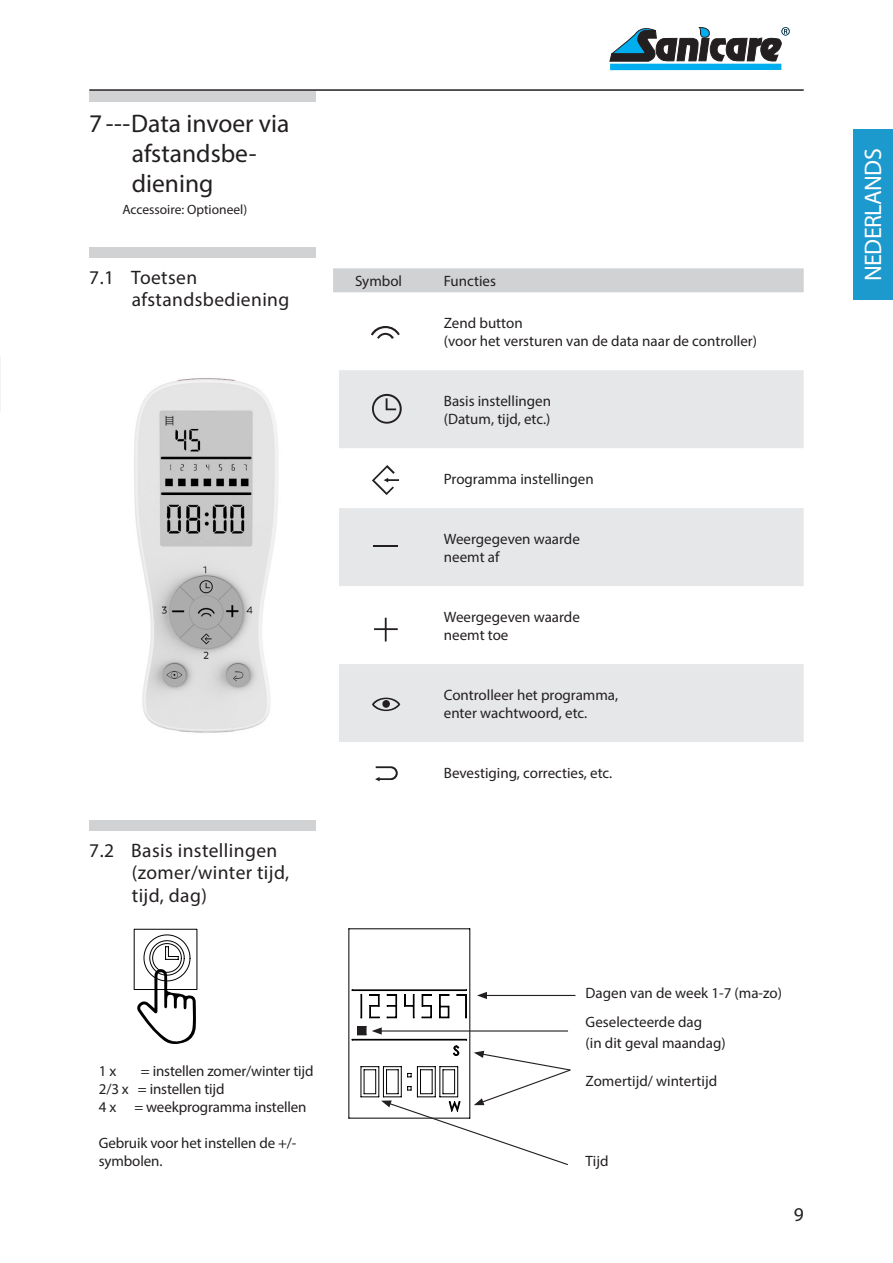
<style>
.page{position:relative;width:893px;height:1263px;background:#fff}
.page>*{position:absolute;margin:0;border:0;box-sizing:border-box;transform-origin:0 0}
.Überschrift{font:25.5px/30px "Myriad Pro";color:#231f20}
.t1{font:24px "Myriad Pro";letter-spacing:-.025em;color:#fff}
.Teilüberschrift{font:19.5px/22.5px "Myriad Pro";letter-spacing:.02em;color:#231f20}
.Fließtext_Grafiken{font:15px/18px "Myriad Pro";color:#231f20}
.Überschrift-2{font:15px "Myriad Pro";color:#231f20}
.Überschrift-3{font:13.5px "Myriad Pro";color:#231f20}
</style>
<div class="page">
<div style="left:610px;top:64px;width:171px;height:6px;background:#00aeef"></div>
<svg style="left:610px;top:27px;width:180px;height:35px"></svg>
<div style="left:853px;top:130px;width:40px;height:170px;background:#1c99cd"></div>
<div style="left:89px;top:91px;width:227px;height:10px;background:#d1d2d4"></div>
<div style="left:89px;top:247px;width:227px;height:11px;background:#d1d2d4"></div>
<div style="left:89px;top:820px;width:227px;height:11px;background:#d1d2d4"></div>
<hr style="left:89px;top:89px;width:715px;height:2px;background:#231f20">
<div style="left:333px;top:268px;width:471px;height:24px;background:#d1d2d4"></div>
<svg style="left:339px;top:370px;width:465px;height:372px;fill:#e6e7e9"></svg>
<svg style="left:372px;top:394px;width:30px;height:30px"></svg>
<svg style="left:372px;top:465px;width:27px;height:30px"></svg>
<svg style="left:371px;top:326px;width:29px;height:13px"></svg>
<svg style="left:374px;top:618px;width:24px;height:23px"></svg>
<hr style="left:373px;top:545px;width:24px;height:2px;background:#231f20">
<svg style="left:372px;top:698px;width:28px;height:13px"></svg>
<div style="left:382px;top:700px;width:8px;height:8px;background:#231f20;border-radius:50%"></div>
<svg style="left:375px;top:766px;width:23px;height:15px"></svg>
<svg style="left:136px;top:935px;width:60px;height:109px"></svg>
<img style="left:134px;top:378px;width:144px;height:355px">
<hr style="left:485px;top:995px;width:90px;height:1px;background:#231f20">
<svg style="left:348px;top:928px;width:224px;height:237px"></svg>
<p class="Überschrift" style="left:132px;top:108px;width:159px;text-indent:-43px">7 Data invoer via afstandsbe&shy;diening</p>
<p class="Überschrift-3" style="left:122px;top:202px;width:126px">Accessoire: Optioneel)</p>
<p class="Teilüberschrift" style="left:132px;top:266px;width:159px;text-indent:-43px">7.1 Toetsen afstandsbediening</p>
<p class="Teilüberschrift" style="left:132px;top:839px;width:159px;text-indent:-43px">7.2 Basis instellingen (zomer/winter tijd, tijd, dag)</p>
<p class="Fließtext_Grafiken" style="left:99px;top:1061px;width:19px">1 x</p>
<p class="Fließtext_Grafiken" style="left:141px;top:1061px;width:174px">= instellen zomer/winter tijd</p>
<p class="Fließtext_Grafiken" style="left:99px;top:1079px;width:127px">2/3 x = instellen tijd</p>
<p class="Fließtext_Grafiken" style="left:99px;top:1097px;width:209px">4 x = weekprogramma instellen</p>
<p class="Fließtext_Grafiken" style="left:99px;top:1133px;width:199px">Gebruik voor het instellen de +/- symbolen.</p>
<p class="Fließtext_Grafiken" style="left:355px;top:272px;width:49px">Symbol</p>
<p class="Fließtext_Grafiken" style="left:444px;top:272px;width:54px">Functies</p>
<p class="Fließtext_Grafiken" style="left:444px;top:314px;width:80px">Zend button</p>
<p class="Fließtext_Grafiken" style="left:444px;top:332px;width:315px">(voor het versturen van de data naar de controller)</p>
<p class="Fließtext_Grafiken" style="left:444px;top:392px;width:109px">Basis instellingen</p>
<p class="Fließtext_Grafiken" style="left:444px;top:410px;width:108px">(Datum, tijd, etc.)</p>
<p class="Fließtext_Grafiken" style="left:444px;top:470px;width:151px">Programma instellingen</p>
<p class="Fließtext_Grafiken" style="left:444px;top:530px;width:138px">Weergegeven waarde</p>
<p class="Fließtext_Grafiken" style="left:444px;top:548px;width:57px">neemt af</p>
<p class="Fließtext_Grafiken" style="left:444px;top:608px;width:138px">Weergegeven waarde</p>
<p class="Fließtext_Grafiken" style="left:444px;top:626px;width:66px">neemt toe</p>
<p class="Fließtext_Grafiken" style="left:444px;top:686px;width:176px">Controlleer het programma,</p>
<p class="Fließtext_Grafiken" style="left:444px;top:704px;width:145px">enter wachtwoord, etc.</p>
<p class="Fließtext_Grafiken" style="left:444px;top:764px;width:170px">Bevestiging, correcties, etc.</p>
<p class="Überschrift-2" style="left:586px;top:983px;width:198px">Dagen van de week 1-7 (ma-zo)</p>
<p class="Überschrift-2" style="left:586px;top:1013px;width:118px">Geselecteerde dag</p>
<p class="Überschrift-2" style="left:586px;top:1033px;width:142px">(in dit geval maandag)</p>
<p class="Überschrift-2" style="left:586px;top:1072px;width:133px">Zomertijd/ wintertijd</p>
<p class="Überschrift-2" style="left:586px;top:1151px;width:24px">Tijd</p>
<h3 class="Teilüberschrift" style="left:794px;top:1203px;width:12px">9</h3>
<h2 class="t1" style="left:858px;top:281px;width:134px;rotate:-90deg">NEDERLANDS</h2>
</div>
